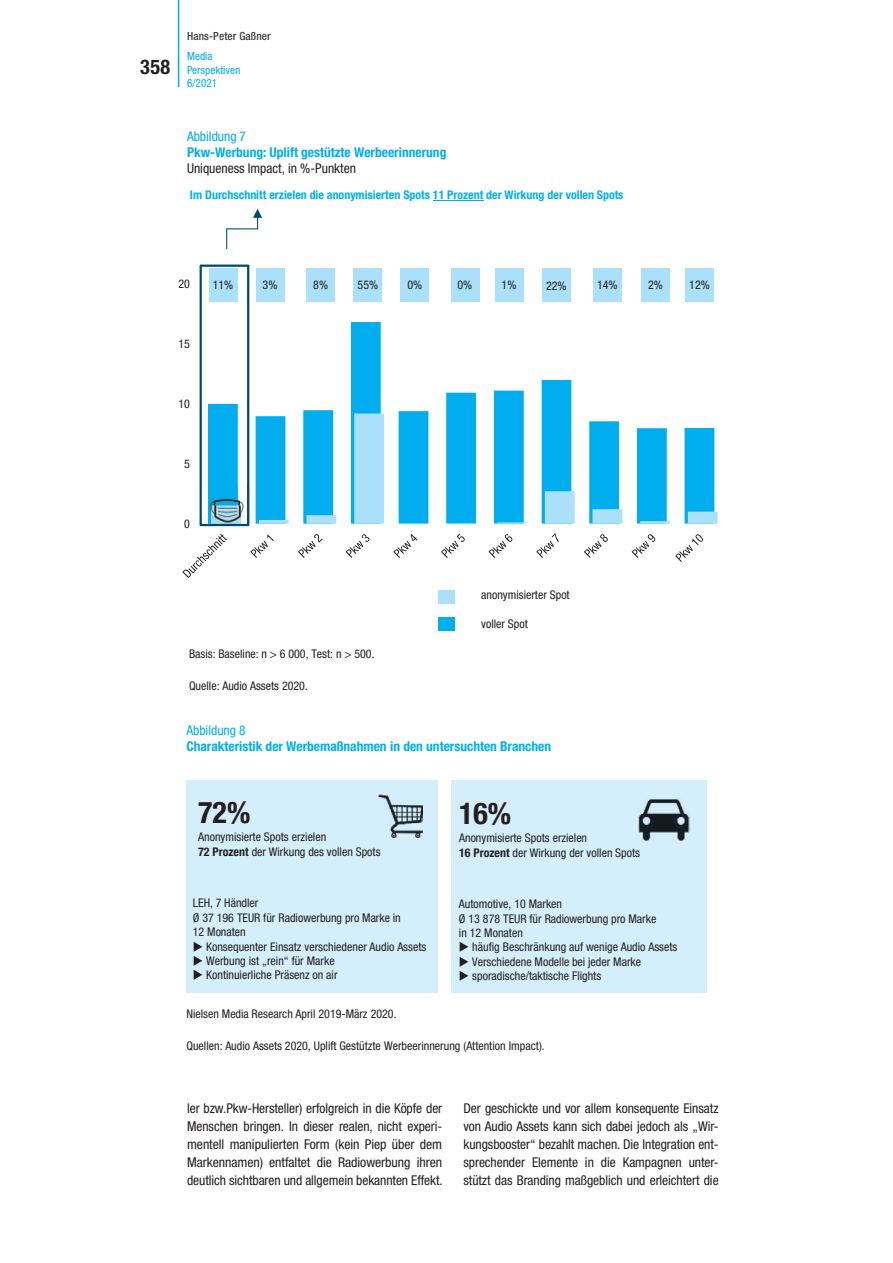
<style>
.page{position:relative;width:893px;height:1263px;background:#fff}
.page>*{position:absolute;margin:0;border:0;box-sizing:border-box;transform-origin:0 0}
.t1{font:700 condensed 30px "Helvetica Neue LT Std";color:#231f20}
.t2{font:700 condensed 20.25px "Helvetica Neue LT Std";color:#231f20}
.t3{font:condensed 13.5px/18px "Helvetica Neue LT Std";letter-spacing:-.005em;color:#231f20;text-align:justify}
.t4{font:700 condensed 13.5px "Helvetica Neue LT Std";color:#00aeef}
.t5{font:condensed 13.5px "Helvetica Neue LT Std";letter-spacing:-.005em;color:#00aeef}
.t6{font:condensed 12px/14.4px "Helvetica Neue LT Std";color:#231f20}
.t7{font:700 condensed 12px "Helvetica Neue LT Std";color:#00aeef}
.t8{font:condensed 11.25px/13.5px "Helvetica Neue LT Std";color:#00aeef}
.t9{font:500 condensed 11.25px "Helvetica Neue LT Std";letter-spacing:.01em;color:#3e3e3f}
.s1{font-weight:700}
</style>
<div class="page">
<hr style="left:178px;top:0;width:1px;height:87px;background:#00aeef">
<svg style="left:249px;top:322px;width:323px;height:91px"></svg>
<svg style="left:249px;top:413px;width:469px;height:111px"></svg>
<svg style="left:182px;top:534px;width:46px;height:44px"></svg>
<hr style="left:433px;top:200px;width:50px;height:1px;background:#00aeef">
<svg style="left:226px;top:209px;width:36px;height:40px"></svg>
<svg style="left:200px;top:265px;width:49px;height:261px"></svg>
<div style="left:256px;top:268px;width:28px;height:33px;background:#aae0f9"></div>
<div style="left:495px;top:268px;width:28px;height:33px;background:#aae0f9"></div>
<div style="left:685px;top:268px;width:29px;height:33px;background:#aae0f9"></div>
<div style="left:401px;top:268px;width:28px;height:33px;background:#aae0f9"></div>
<div style="left:451px;top:268px;width:28px;height:33px;background:#aae0f9"></div>
<div style="left:354px;top:268px;width:28px;height:33px;background:#aae0f9"></div>
<div style="left:306px;top:268px;width:29px;height:33px;background:#aae0f9"></div>
<div style="left:209px;top:268px;width:28px;height:33px;background:#aae0f9"></div>
<div style="left:641px;top:268px;width:29px;height:33px;background:#aae0f9"></div>
<div style="left:593px;top:268px;width:29px;height:33px;background:#aae0f9"></div>
<div style="left:542px;top:269px;width:29px;height:33px;background:#aae0f9"></div>
<div style="left:439px;top:617px;width:16px;height:14px;background:#00aeef"></div>
<div style="left:439px;top:590px;width:16px;height:13px;background:#aae0f9"></div>
<img style="left:204px;top:485px;width:47px;height:42px">
<img style="left:204px;top:485px;width:45px;height:41px">
<svg style="left:250px;top:534px;width:24px;height:24px"></svg>
<svg style="left:298px;top:534px;width:25px;height:24px"></svg>
<svg style="left:345px;top:534px;width:24px;height:24px"></svg>
<svg style="left:393px;top:534px;width:24px;height:24px"></svg>
<svg style="left:441px;top:534px;width:24px;height:24px"></svg>
<svg style="left:489px;top:534px;width:23px;height:24px"></svg>
<svg style="left:536px;top:533px;width:23px;height:25px"></svg>
<svg style="left:584px;top:534px;width:24px;height:24px"></svg>
<svg style="left:632px;top:534px;width:23px;height:24px"></svg>
<svg style="left:675px;top:534px;width:28px;height:28px"></svg>
<div style="left:452px;top:780px;width:255px;height:212px;background:#d4effb"></div>
<div style="left:186px;top:780px;width:252px;height:212px;background:#d4effb"></div>
<img style="left:378px;top:795px;width:44px;height:42px">
<img style="left:638px;top:799px;width:51px;height:41px">
<h2 class="t2" style="left:140px;top:54px;width:31px">358</h2>
<p class="t9" style="left:187px;top:30px;width:85px">Hans-Peter Gaßner</p>
<p class="t8" style="left:187px;top:49px;width:55px">Media<br>Perspektiven<br>6/2021</p>
<p class="t5" style="left:187px;top:128px;width:61px">Abbildung 7</p>
<p class="t4" style="left:187px;top:144px;width:261px">Pkw-Werbung: Uplift gestützte Werbeerinnerung</p>
<p class="t3" style="left:187px;top:159px;width:171px">Uniqueness Impact, in %-Punkten</p>
<p class="t7" style="left:190px;top:188px;width:435px">Im Durchschnitt erzielen die anonymisierten Spots 11 Prozent der Wirkung der vollen Spots</p>
<p class="t6" style="left:179px;top:277px;width:13px">20</p>
<p class="t6" style="left:179px;top:336px;width:13px">15</p>
<p class="t6" style="left:179px;top:396px;width:13px">10</p>
<p class="t6" style="left:184px;top:456px;width:7px">5</p>
<p class="t6" style="left:184px;top:516px;width:7px">0</p>
<p class="t6" style="left:213px;top:278px;width:22px">11%</p>
<p class="t6" style="left:263px;top:278px;width:16px">3%</p>
<p class="t6" style="left:313px;top:278px;width:16px">8%</p>
<p class="t6" style="left:358px;top:278px;width:22px">55%</p>
<p class="t6" style="left:407px;top:278px;width:16px">0%</p>
<p class="t6" style="left:457px;top:278px;width:16px">0%</p>
<p class="t6" style="left:502px;top:278px;width:16px">1%</p>
<p class="t6" style="left:546px;top:278px;width:22px">22%</p>
<p class="t6" style="left:597px;top:278px;width:22px">14%</p>
<p class="t6" style="left:648px;top:278px;width:16px">2%</p>
<p class="t6" style="left:689px;top:278px;width:22px">12%</p>
<p class="t6" style="left:481px;top:587px;width:90px">anonymisierter Spot</p>
<p class="t6" style="left:481px;top:617px;width:48px">voller Spot</p>
<p class="t6" style="left:189px;top:647px;width:187px">Basis: Baseline: n &gt; 6 000, Test: n &gt; 500.</p>
<p class="t6" style="left:189px;top:678px;width:120px">Quelle: Audio Assets 2020.</p>
<p class="t5" style="left:186px;top:722px;width:61px">Abbildung 8</p>
<p class="t4" style="left:186px;top:738px;width:366px">Charakteristik der Werbemaßnahmen in den untersuchten Branchen</p>
<h1 class="t1" style="left:198px;top:794px;width:54px">72%</h1>
<p class="t6" style="left:198px;top:830px;width:184px">Anonymisierte Spots erzielen<br><span class="s1">72 Prozent</span> der Wirkung des vollen Spots</p>
<p class="t6" style="left:193px;top:896px;width:209px">LEH, 7 Händler<br>Ø 37 196 TEUR für Radiowerbung pro Marke in<br>12 Monaten</p>
<p class="t6" style="left:193px;top:939px;width:235px">◆ Konsequenter Einsatz verschiedener Audio Assets</p>
<p class="t6" style="left:193px;top:953px;width:143px">◆ Werbung ist „rein“ für Marke</p>
<p class="t6" style="left:193px;top:968px;width:146px">◆ Kontinuierliche Präsenz on air</p>
<h1 class="t1" style="left:459px;top:795px;width:54px">16%</h1>
<p class="t6" style="left:459px;top:831px;width:182px">Anonymisierte Spots erzielen<br><span class="s1">16 Prozent</span> der Wirkung der vollen Spots</p>
<p class="t6" style="left:459px;top:897px;width:199px">Automotive, 10 Marken<br>Ø 13 878 TEUR für Radiowerbung pro Marke in 12 Monaten</p>
<p class="t6" style="left:459px;top:940px;width:220px">◆ häufig Beschränkung auf wenige Audio Assets</p>
<p class="t6" style="left:459px;top:954px;width:184px">◆ Verschiedene Modelle bei jeder Marke</p>
<p class="t6" style="left:459px;top:969px;width:144px">◆ sporadische/taktische Flights</p>
<p class="t6" style="left:186px;top:1007px;width:212px">Nielsen Media Research April 2019-März 2020.</p>
<p class="t6" style="left:186px;top:1038px;width:360px">Quellen: Audio Assets 2020, Uplift Gestützte Werbeerinnerung (Attention Impact).</p>
<p class="t3" style="left:187px;top:1099px;width:257px">ler bzw.Pkw-Hersteller) erfolgreich in die Köpfe der Menschen bringen. In dieser realen, nicht experi&shy;mentell manipulierten Form (kein Piep über dem Markennamen) entfaltet die Radiowerbung ihren deutlich sichtbaren und allgemein bekannten Effekt.</p>
<p class="t3" style="left:463px;top:1099px;width:257px">Der geschickte und vor allem konsequente Einsatz von Audio Assets kann sich dabei jedoch als „Wir&shy;kungsbooster“ bezahlt machen. Die Integration ent&shy;sprechender Elemente in die Kampagnen unter&shy;stützt das Branding maßgeblich und erleichtert die</p>
</div>
